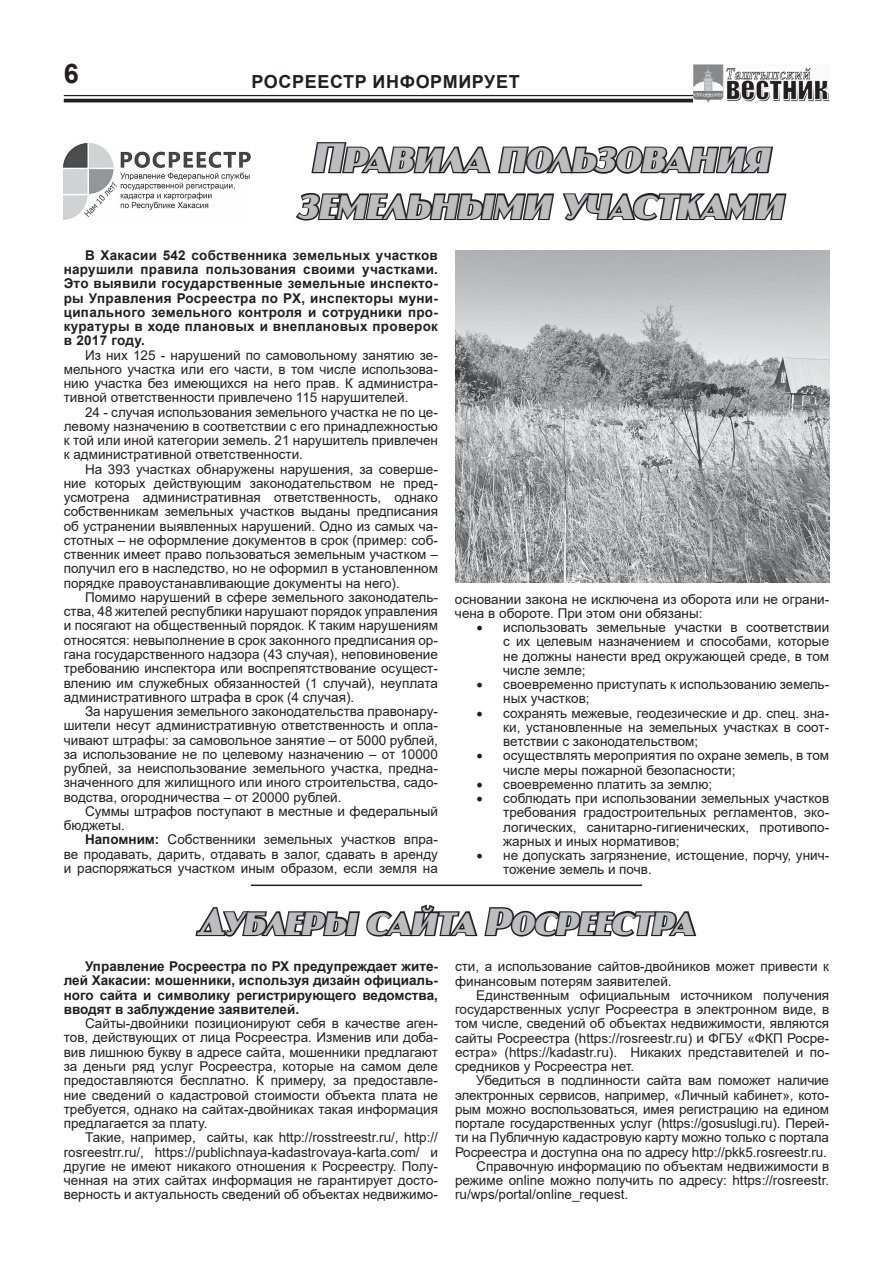
<style>
.page{position:relative;width:893px;height:1263px;background:#fff}
.page>*{position:absolute;margin:0;border:0;box-sizing:border-box;transform-origin:0 0}
.t1{font:italic 700 39px/46.8px "a Jasper Caps";color:#bcbdc0;text-align:center}
.t2{font:italic 700 36px "a Jasper Caps";color:#bcbdc0}
.t3{font:700 27px "Arial";color:#231f20}
.t4{font:700 18px "Arial";letter-spacing:.035em;color:#231f20}
.t5{font:13.5px/14.2px "Arial";color:#231f20;text-align:justify}
.t6{font:700 13.5px/14.2px "Arial";letter-spacing:.01em;color:#231f20;text-align:justify}
.s1{font-weight:700}
.s2{font-family:"Minion Pro";font-size:18px}
</style>
<div class="page">
<hr style="left:64px;top:95px;width:765px;height:1px;background:#231f20">
<hr style="left:64px;top:99px;width:765px;height:3px;background:#231f20">
<img style="left:694px;top:65px;width:135px;height:37px">
<svg style="left:311px;top:142px;width:462px;height:32px"></svg>
<svg style="left:295px;top:192px;width:492px;height:29px"></svg>
<img style="left:64px;top:143px;width:187px;height:77px">
<svg style="left:195px;top:904px;width:502px;height:33px"></svg>
<hr style="left:251px;top:884px;width:391px;height:2px;background:#231f20">
<img style="left:455px;top:251px;width:374px;height:332px">
<h3 class="t3" style="left:64px;top:55px;width:17px">6</h3>
<h3 class="t4" style="left:251px;top:69px;width:270px">Росреестр информирует</h3>
<h1 class="t1" style="left:297px;top:134px;width:496px">Правила пользования земельными участками</h1>
<p class="t6" style="left:64px;top:248px;width:376px;text-indent:21px">В Хакасии 542 собственника земельных участков нарушили правила пользования своими участками.<br>Это выявили государственные земельные инспекто&shy;ры Управления Росреестра по РХ, инспекторы муни&shy;ципального земельного контроля и сотрудники про&shy;куратуры в ходе плановых и внеплановых проверок в 2017 году.</p>
<p class="t5" style="left:64px;top:348px;width:376px;text-indent:21px">Из них 125 - нарушений по самовольному занятию зе&shy;мельного участка или его части, в том числе использова&shy;нию участка без имеющихся на него прав. К администра&shy;тивной ответственности привлечено 115 нарушителей.</p>
<p class="t5" style="left:64px;top:405px;width:376px;text-indent:21px">24 - случая использования земельного участка не по це&shy;левому назначению в соответствии с его принадлежностью к той или иной категории земель. 21 нарушитель привлечен к административной ответственности.</p>
<p class="t5" style="left:64px;top:462px;width:376px;text-indent:21px">На 393 участках обнаружены нарушения, за соверше&shy;ние которых действующим законодательством не пред&shy;усмотрена административная ответственность, однако собственникам земельных участков выданы предписания об устранении выявленных нарушений. Одно из самых ча&shy;стотных – не оформление документов в срок (пример: соб&shy;ственник имеет право пользоваться земельным участком – получил его в наследство, но не оформил в установленном порядке правоустанавливающие документы на него).</p>
<p class="t5" style="left:64px;top:590px;width:376px;text-indent:21px">Помимо нарушений в сфере земельного законодатель&shy;ства, 48 жителей республики нарушают порядок управления и посягают на общественный порядок. К таким нарушениям относятся: невыполнение в срок законного предписания ор&shy;гана государственного надзора (43 случая), неповиновение требованию инспектора или воспрепятствование осущест&shy;влению им служебных обязанностей (1 случай), неуплата административного штрафа в срок (4 случая).</p>
<p class="t5" style="left:64px;top:704px;width:376px;text-indent:21px">За нарушения земельного законодательства правонару&shy;шители несут административную ответственность и опла&shy;чивают штрафы: за самовольное занятие – от 5000 рублей, за использование не по целевому назначению – от 10000 рублей, за неиспользование земельного участка, предна&shy;значенного для жилищного или иного строительства, садо&shy;водства, огородничества – от 20000 рублей.</p>
<p class="t5" style="left:64px;top:804px;width:376px;text-indent:21px">Суммы штрафов поступают в местные и федеральный бюджеты.</p>
<p class="t5" style="left:64px;top:832px;width:376px;text-indent:21px"><span class="s1">Напомним:</span> Собственники земельных участков впра&shy;ве продавать, дарить, отдавать в залог, сдавать в аренду и распоряжаться участком иным образом, если земля на</p>
<p class="t5" style="left:455px;top:592px;width:376px">основании закона не исключена из оборота или не ограни&shy;чена в обороте. При этом они обязаны:</p>
<p class="t5" style="left:503px;top:620px;width:327px;text-indent:-27px"><span class="s2">•</span> использовать земельные участки в соответствии с их целевым назначением и способами, которые не должны нанести вред окружающей среде, в том числе земле;</p>
<p class="t5" style="left:503px;top:677px;width:327px;text-indent:-27px"><span class="s2">•</span> своевременно приступать к использованию земель&shy;ных участков;</p>
<p class="t5" style="left:503px;top:706px;width:327px;text-indent:-27px"><span class="s2">•</span> сохранять межевые, геодезические и др. спец. зна&shy;ки, установленные на земельных участках в соот&shy;ветствии с законодательством;</p>
<p class="t5" style="left:503px;top:748px;width:327px;text-indent:-27px"><span class="s2">•</span> осуществлять мероприятия по охране земель, в том числе меры пожарной безопасности;</p>
<p class="t5" style="left:476px;top:777px;width:238px"><span class="s2">•</span> своевременно платить за землю;</p>
<p class="t5" style="left:503px;top:791px;width:327px;text-indent:-27px"><span class="s2">•</span> соблюдать при использовании земельных участков требования градостроительных регламентов, эко&shy;логических, санитарно-гигиенических, противопо&shy;жарных и иных нормативов;</p>
<p class="t5" style="left:503px;top:848px;width:327px;text-indent:-27px"><span class="s2">•</span> не допускать загрязнение, истощение, порчу, унич&shy;тожение земель и почв.</p>
<h2 class="t2" style="left:198px;top:901px;width:504px">Дублеры сайта Росреестра</h2>
<p class="t6" style="left:64px;top:959px;width:376px;text-indent:21px">Управление Росреестра по РХ предупреждает жите&shy;лей Хакасии: мошенники, используя дизайн официаль&shy;ного сайта и символику регистрирующего ведомства, вводят в заблуждение заявителей.</p>
<p class="t5" style="left:64px;top:1016px;width:376px;text-indent:21px">Сайты-двойники позиционируют себя в качестве аген&shy;тов, действующих от лица Росреестра. Изменив или доба&shy;вив лишнюю букву в адресе сайта, мошенники предлагают за деньги ряд услуг Росреестра, которые на самом деле предоставляются бесплатно. К примеру, за предоставле&shy;ние сведений о кадастровой стоимости объекта плата не требуется, однако на сайтах-двойниках такая информация предлагается за плату.</p>
<p class="t5" style="left:64px;top:1130px;width:376px;text-indent:21px">Такие, например, сайты, как http://rosstreestr.ru/, http:// rosreestrr.ru/, https://publichnaya-kadastrovaya-karta.com/ и другие не имеют никакого отношения к Росреестру. Полу&shy;ченная на этих сайтах информация не гарантирует досто&shy;верность и актуальность сведений об объектах недвижимо-</p>
<p class="t5" style="left:455px;top:959px;width:376px">сти, а использование сайтов-двойников может привести к финансовым потерям заявителей.</p>
<p class="t5" style="left:455px;top:988px;width:376px;text-indent:21px">Единственным официальным источником получения государственных услуг Росреестра в электронном виде, в том числе, сведений об объектах недвижимости, являются сайты Росреестра (https://rosreestr.ru) и ФГБУ «ФКП Росре&shy;естра» (https://kadastr.ru). Никаких представителей и по&shy;средников у Росреестра нет.</p>
<p class="t5" style="left:476px;top:1073px;width:354px">Убедиться в подлинности сайта вам поможет наличие</p>
<p class="t5" style="left:455px;top:1088px;width:376px">электронных сервисов, например, «Личный кабинет», кото-</p>
<p class="t5" style="left:455px;top:1102px;width:376px">рым можно воспользоваться, имея регистрацию на едином</p>
<p class="t5" style="left:455px;top:1116px;width:376px">портале государственных услуг (https://gosuslugi.ru). Перей-</p>
<p class="t5" style="left:455px;top:1130px;width:376px">ти на Публичную кадастровую карту можно только с портала</p>
<p class="t5" style="left:455px;top:1145px;width:373px">Росреестра и доступна она по адресу http://pkk5.rosreestr.ru.</p>
<p class="t5" style="left:476px;top:1159px;width:354px">Справочную информацию по объектам недвижимости в</p>
<p class="t5" style="left:455px;top:1173px;width:376px">режиме online можно получить по адресу: https://rosreestr.</p>
<p class="t5" style="left:455px;top:1187px;width:175px">ru/wps/portal/online_request.</p>
</div>
